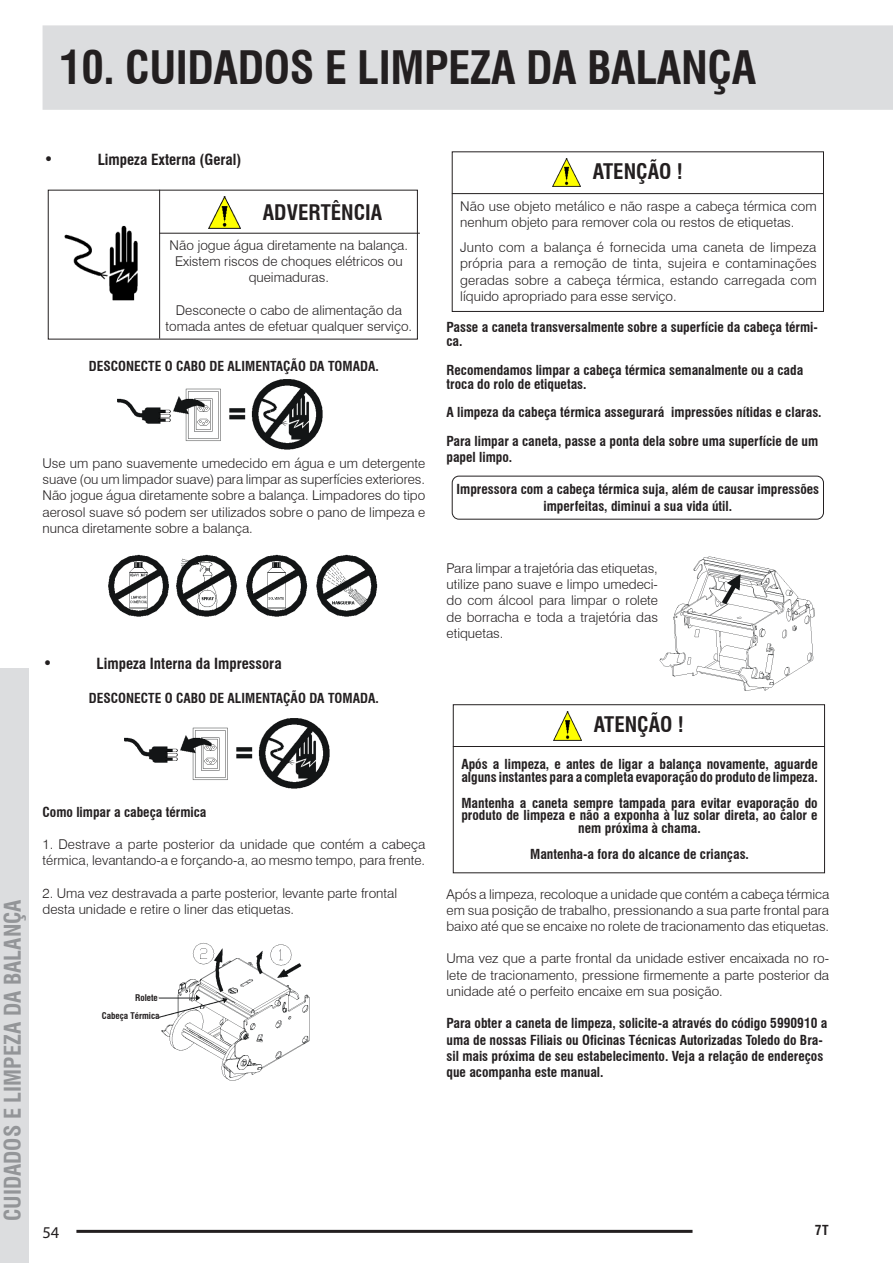
<style>
.page{position:relative;width:893px;height:1263px;background:#fff}
.page>*{position:absolute;margin:0;border:0;box-sizing:border-box;transform-origin:0 0}
.t1{font:700 condensed 45px "Swiss 721 BT";letter-spacing:-.01em;color:#231f20}
.t2{font:700 condensed 22.5px "Swiss 721 BT";color:#939598}
.t3{font:700 condensed 21px "Swiss 721 BT";color:#231f20}
.t4{font:16.5px "Myriad Pro";color:#231f20}
.t5{font:300 16.5px "Swiss 721 BT";color:#231f20}
.t6{font:700 condensed 15px "Swiss 721 BT";color:#231f20}
.t7{font:300 13.5px/16.2px "Swiss 721 BT";color:#231f20;text-align:justify}
.t8{font:700 condensed 13.5px/16.2px "Swiss 721 BT";color:#231f20}
.t9{font:700 condensed 9px "Swiss 721 BT";color:#231f20}
</style>
<div class="page">
<div style="left:43px;top:25px;width:850px;height:85px;background:#dcdddf"></div>
<div style="left:0;top:668px;width:29px;height:595px;background:#dcdddf"></div>
<hr style="left:76px;top:1230px;width:616px;height:3px;background:#231f20">
<img style="left:108px;top:554px;width:270px;height:63px">
<hr style="left:159px;top:233px;width:261px;height:1px;background:#231f20">
<hr style="left:159px;top:190px;width:1px;height:149px;background:#231f20">
<img style="left:208px;top:196px;width:33px;height:33px">
<img style="left:117px;top:379px;width:206px;height:71px">
<img style="left:64px;top:225px;width:74px;height:76px">
<img style="left:159px;top:942px;width:151px;height:139px">
<img style="left:124px;top:718px;width:206px;height:71px">
<div style="left:452px;top:476px;width:372px;height:43px;border:1px solid #231f20;border-radius:7px"></div>
<img style="left:659px;top:556px;width:156px;height:135px">
<div style="left:452px;top:151px;width:372px;height:161px;border:1px solid #231f20"></div>
<hr style="left:452px;top:193px;width:372px;height:1px;background:#231f20">
<div style="left:453px;top:704px;width:372px;height:169px;border:1px solid #231f20"></div>
<hr style="left:453px;top:746px;width:372px;height:1px;background:#231f20">
<img style="left:552px;top:158px;width:28px;height:29px">
<img style="left:553px;top:712px;width:28px;height:28px">
<p class="t1" style="left:60px;top:41px;width:698px">10. CUIDADOS E LIMPEZA DA BALANÇA</p>
<h2 class="t2" style="left:-1px;top:1221px;width:323px;rotate:-90deg">CUIDADOS E LIMPEZA DA BALANÇA</h2>
<p class="t5" style="left:44px;top:149px;width:11px">•</p>
<p class="t6" style="left:98px;top:150px;width:145px">Limpeza Externa (Geral)</p>
<p class="t3" style="left:263px;top:200px;width:121px">ADVERTÊNCIA</p>
<p class="t7" style="left:170px;top:237px;width:240px;text-align:center">Não jogue água diretamente na balança.<br>Existem riscos de choques elétricos ou queimaduras.</p>
<p class="t7" style="left:166px;top:302px;width:248px;text-align:center">Desconecte o cabo de alimentação da tomada antes de efetuar qualquer serviço.</p>
<p class="t8" style="left:89px;top:358px;width:292px">DESCONECTE O CABO DE ALIMENTAÇÃO DA TOMADA.</p>
<p class="t7" style="left:43px;top:455px;width:384px">Use um pano suavemente umedecido em água e um detergente suave (ou um limpador suave) para limpar as superfícies exteriores.<br>Não jogue água diretamente sobre a balança. Limpadores do tipo aerosol suave só podem ser utilizados sobre o pano de limpeza e nunca diretamente sobre a balança.</p>
<p class="t5" style="left:43px;top:653px;width:11px">•</p>
<p class="t6" style="left:97px;top:654px;width:187px">Limpeza Interna da Impressora</p>
<p class="t8" style="left:89px;top:690px;width:292px">DESCONECTE O CABO DE ALIMENTAÇÃO DA TOMADA.</p>
<p class="t8" style="left:43px;top:804px;width:165px">Como limpar a cabeça térmica</p>
<p class="t7" style="left:43px;top:836px;width:384px">1. Destrave a parte posterior da unidade que contém a cabeça térmica, levantando-a e forçando-a, ao mesmo tempo, para frente.</p>
<p class="t7" style="left:43px;top:885px;width:356px">2. Uma vez destravada a parte posterior, levante parte frontal desta unidade e retire o liner das etiquetas.</p>
<p class="t9" style="left:135px;top:992px;width:24px">Rolete</p>
<p class="t9" style="left:102px;top:1011px;width:59px">Cabeça Térmica</p>
<p class="t3" style="left:593px;top:159px;width:92px">ATENÇÃO !</p>
<p class="t7" style="left:460px;top:198px;width:358px">Não use objeto metálico e não raspe a cabeça térmica com nenhum objeto para remover cola ou restos de etiquetas.</p>
<p class="t7" style="left:460px;top:239px;width:358px">Junto com a balança é fornecida uma caneta de limpeza própria para a remoção de tinta, sujeira e contaminações geradas sobre a cabeça térmica, estando carregada com líquido apropriado para esse serviço.</p>
<p class="t8" style="left:446px;top:320px;width:373px;line-height:14.2px">Passe a caneta transversalmente sobre a superfície da cabeça térmi&shy;ca.</p>
<p class="t8" style="left:446px;top:363px;width:358px;line-height:14.2px">Recomendamos limpar a cabeça térmica semanalmente ou a cada troca do rolo de etiquetas.</p>
<p class="t8" style="left:446px;top:404px;width:377px">A limpeza da cabeça térmica assegurará impressões nítidas e claras.</p>
<p class="t8" style="left:446px;top:433px;width:373px">Para limpar a caneta, passe a ponta dela sobre uma superfície de um papel limpo.</p>
<p class="t8" style="left:457px;top:481px;width:364px;text-align:center">Impressora com a cabeça térmica suja, além de causar impressões imperfeitas, diminui a sua vida útil.</p>
<p class="t7" style="left:446px;top:560px;width:213px">Para limpar a trajetória das etiquetas, utilize pano suave e limpo umedeci&shy;do com álcool para limpar o rolete de borracha e toda a trajetória das etiquetas.</p>
<p class="t3" style="left:594px;top:712px;width:92px">ATENÇÃO !</p>
<p class="t8" style="left:461px;top:758px;width:358px;line-height:12.8px">Após a limpeza, e antes de ligar a balança novamente, aguarde alguns instantes para a completa evaporação do produto de limpeza.</p>
<p class="t8" style="left:461px;top:796px;width:358px;line-height:12.8px;text-align:center">Mantenha a caneta sempre tampada para evitar evaporação do produto de limpeza e não a exponha à luz solar direta, ao calor e nem próxima à chama.</p>
<p class="t8" style="left:530px;top:846px;width:220px">Mantenha-a fora do alcance de crianças.</p>
<p class="t7" style="left:446px;top:886px;width:384px">Após a limpeza, recoloque a unidade que contém a cabeça térmica em sua posição de trabalho, pressionando a sua parte frontal para baixo até que se encaixe no rolete de tracionamento das etiquetas.</p>
<p class="t7" style="left:446px;top:950px;width:384px">Uma vez que a parte frontal da unidade estiver encaixada no ro&shy;lete de tracionamento, pressione firmemente a parte posterior da unidade até o perfeito encaixe em sua posição.</p>
<p class="t8" style="left:446px;top:1015px;width:382px">Para obter a caneta de limpeza, solicite-a através do código 5990910 a uma de nossas Filiais ou Oficinas Técnicas Autorizadas Toledo do Bra&shy;sil mais próxima de seu estabelecimento. Veja a relação de endereços que acompanha este manual.</p>
<p class="t4" style="left:43px;top:1222px;width:18px">54</p>
<p class="t8" style="left:815px;top:1222px;width:15px">7T</p>
</div>
